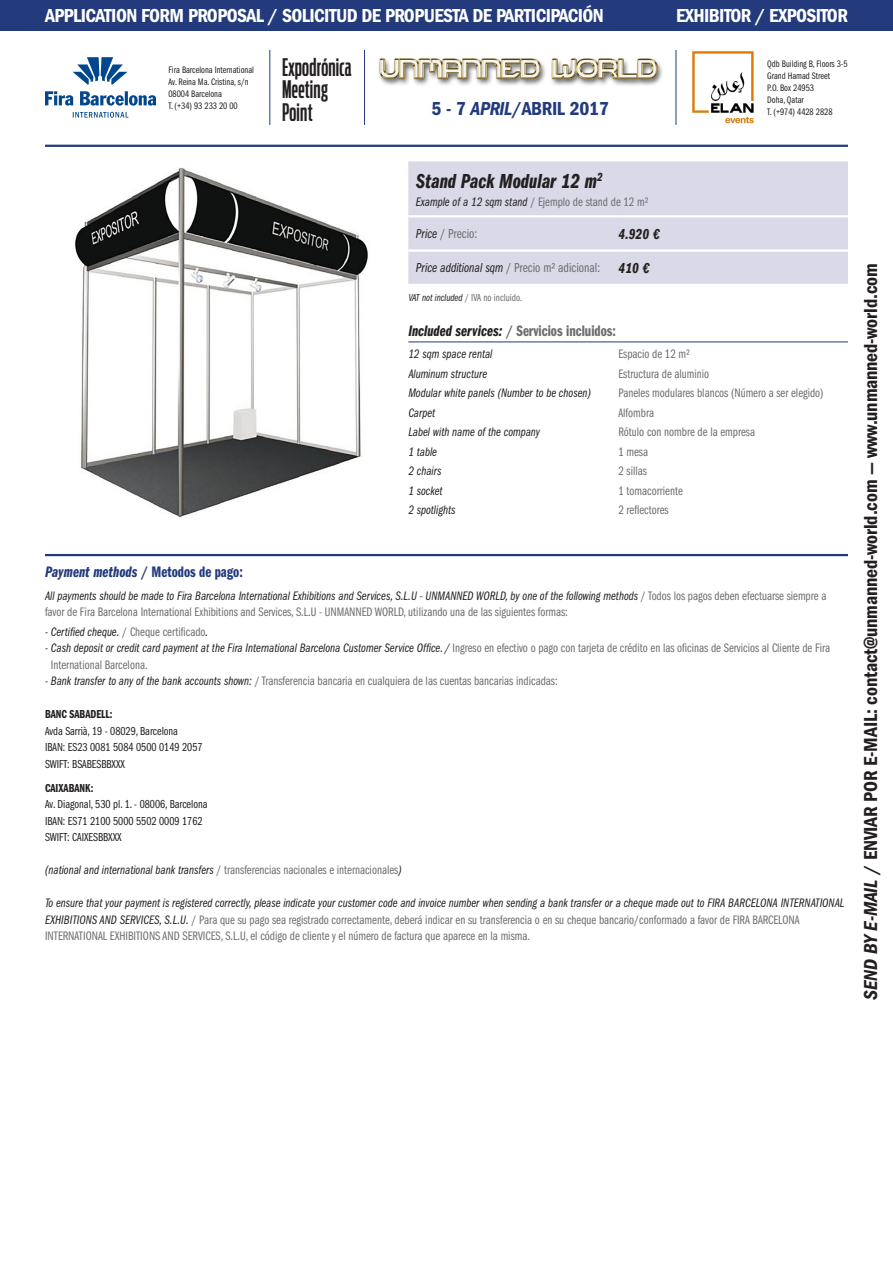
<style>
.page{position:relative;width:893px;height:1263px;background:#fff}
.page>*{position:absolute;margin:0;border:0;box-sizing:border-box;transform-origin:0 0}
.t1{font:500 24px/22.5px "Antenna Comp";letter-spacing:.01em;color:#231f20}
.t2{font:21px "ITC Franklin Gothic Std Dm Cp It";color:#231f20}
.t3{font:19.5px "ITC Franklin Gothic Std Dm Cd";letter-spacing:-.01em;color:#231f20}
.t4{font:19.5px "ITC Franklin Gothic Std Dm Cd";letter-spacing:-.03em;color:#fff}
.t5{font:19.5px "ITC Franklin Gothic Std Dm Cd";letter-spacing:-.02em;color:#233b7d}
.t6{font:15.75px "ITC Franklin Gothic Std Dm Cp";color:#6c6d70}
.t7{font:15.75px "ITC Franklin Gothic Std Dm Cp";color:#233b7d}
.t8{font:15px "ITC Franklin Gothic Std Dm Cp It";color:#231f20}
.t9{font:13.5px "ITC Franklin Gothic Std Bk Cp";color:#6c6d70}
.t10{font:12.75px/19.5px "ITC Franklin Gothic Std Bk Cp";color:#6c6d70}
.t11{font:12.75px/19.5px "ITC Franklin Gothic Std Bk Cp It";color:#231f20}
.t12{font:12px/16.5px "ITC Franklin Gothic Std Bk Cp";color:#231f20}
.t13{font:12px "ITC Franklin Gothic Std Dm Cp";color:#231f20}
.t14{font:10.5px "ITC Franklin Gothic Std Bk Cp";color:#6c6d70}
.t15{font:9.75px/12px "ITC Franklin Gothic Std Bk Cp";color:#231f20}
.s1{font-family:"ITC Franklin Gothic Std Dm Cd It"}
.s2{font-family:"ITC Franklin Gothic Std Bk Cp It";color:#231f20}
.s3{font-family:"ITC Franklin Gothic Std Dm Cp It";font-size:15px;color:#231f20}
.s4{font-family:"ITC Franklin Gothic Std Dm Cp It";color:#231f20}
.s5{font-family:"ITC Franklin Gothic Std Dm Cp It"}
.s6{font-family:"ITC Franklin Gothic Std Bk Cp";color:#6c6d70}
</style>
<div class="page">
<hr style="left:45px;top:554px;width:803px;height:2px;background:#233b7d">
<hr style="left:45px;top:145px;width:803px;height:2px;background:#233b7d">
<div style="left:408px;top:161px;width:440px;height:123px;background:#dad9e7"></div>
<hr style="left:408px;top:215px;width:210px;height:2px;background:#fff">
<hr style="left:618px;top:215px;width:230px;height:2px;background:#fff">
<hr style="left:408px;top:249px;width:210px;height:3px;background:#fff">
<hr style="left:618px;top:249px;width:230px;height:3px;background:#fff">
<hr style="left:408px;top:342px;width:210px;height:1px;background:#233b7d">
<hr style="left:618px;top:342px;width:230px;height:1px;background:#233b7d">
<img style="left:75px;top:167px;width:293px;height:351px">
<div style="left:0;top:0;width:893px;height:30px;background:#233b7d"></div>
<hr style="left:269px;top:50px;width:1px;height:75px;background:#233b7d">
<hr style="left:364px;top:50px;width:1px;height:75px;background:#233b7d">
<hr style="left:676px;top:50px;width:1px;height:75px;background:#233b7d">
<svg style="left:45px;top:57px;width:111px;height:61px"></svg>
<img style="left:692px;top:51px;width:62px;height:73px">
<img style="left:379px;top:58px;width:283px;height:28px">
<h3 class="t4" style="left:45px;top:4px;width:560px">APPLICATION FORM PROPOSAL / SOLICITUD DE PROPUESTA DE PARTICIPACIÓN</h3>
<h3 class="t4" style="left:676px;top:4px;width:173px">EXHIBITOR / EXPOSITOR</h3>
<h1 class="t1" style="left:282px;top:56px;width:71px">Expodrónica<br>Meeting<br>Point</h1>
<p class="t15" style="left:168px;top:64px;width:87px">Fira Barcelona International<br>Av. Reina Ma. Cristina, s/n<br>08004 Barcelona<br>T. (+34) 93 233 20 00</p>
<p class="t15" style="left:767px;top:58px;width:82px">Qdb Building B, Floors 3-5<br>Grand Hamad Street<br>P.O. Box 24953<br>Doha, Qatar</p>
<h3 class="t5" style="left:432px;top:97px;width:179px">5 - 7 <span class="s1">APRIL</span>/ABRIL 2017</h3>
<p class="t15" style="left:767px;top:106px;width:67px">T. (+974) 4428 2828</p>
<h2 class="t2" style="left:416px;top:169px;width:188px">Stand Pack Modular 12 m<sup>2</sup></h2>
<p class="t10" style="left:416px;top:192px;width:234px"><span class="s2">Example of a 12 sqm stand</span> / Ejemplo de stand de 12 m2</p>
<p class="t9" style="left:416px;top:226px;width:63px"><span class="s2">Price</span> / Precio:</p>
<p class="t8" style="left:618px;top:225px;width:43px">4.920 €</p>
<p class="t9" style="left:416px;top:260px;width:235px"><span class="s2">Price additional sqm</span> / Precio m2 adicional: <span class="s3">410 €</span></p>
<p class="t14" style="left:408px;top:292px;width:116px"><span class="s2">VAT not included</span> / IVA no incluido.</p>
<p class="t6" style="left:408px;top:322px;width:209px"><span class="s4">Included services:</span> / Servicios incluidos:</p>
<p class="t11" style="left:408px;top:344px;width:184px">12 sqm space rental<br>Aluminum structure<br>Modular white panels (Number to be chosen)<br>Carpet<br>Label with name of the company<br>1 table<br>2 chairs<br>1 socket<br>2 spotlights</p>
<p class="t10" style="left:618px;top:344px;width:207px">Espacio de 12 m2<br>Estructura de aluminio<br>Paneles modulares blancos (Número a ser elegido)<br>Alfombra<br>Rótulo con nombre de la empresa<br>1 mesa<br>2 sillas<br>1 tomacorriente<br>2 reflectores</p>
<p class="t7" style="left:45px;top:563px;width:199px"><span class="s5">Payment methods</span> / Metodos de pago:</p>
<p class="t11" style="left:45px;top:586px;width:783px">All payments should be made to Fira Barcelona International Exhibitions and Services, S.L.U - UNMANNED WORLD, by one of the following methods <span class="s6">/ Todos los pagos deben efectuarse siempre a</span></p>
<p class="t10" style="left:45px;top:602px;width:524px">favor de Fira Barcelona International Exhibitions and Services, S.L.U - UNMANNED WORLD, utilizando una de las siguientes formas:</p>
<p class="t11" style="left:45px;top:622px;width:165px">- Certified cheque. <span class="s6">/ Cheque certificado</span>.</p>
<p class="t11" style="left:45px;top:638px;width:787px">- Cash deposit or credit card payment at the Fira International Barcelona Customer Service Office. / <span class="s6">Ingreso en efectivo o pago con tarjeta de crédito en las oficinas de Servicios al Cliente de Fira</span></p>
<p class="t10" style="left:51px;top:655px;width:98px">International Barcelona.</p>
<p class="t10" style="left:45px;top:671px;width:514px"><span class="s2">- Bank transfer to any of the bank accounts shown:</span> / Transferencia bancaria en cualquiera de las cuentas bancarias indicadas:</p>
<p class="t13" style="left:45px;top:708px;width:69px">BANC SABADELL:</p>
<p class="t12" style="left:45px;top:723px;width:159px">Avda Sarrià, 19 - 08029, Barcelona<br>IBAN: ES23 0081 5084 0500 0149 2057<br>SWIFT: BSABESBBXXX</p>
<p class="t13" style="left:45px;top:781px;width:50px">CAIXABANK:</p>
<p class="t12" style="left:45px;top:796px;width:164px">Av. Diagonal, 530 pl. 1. - 08006, Barcelona<br>IBAN: ES71 2100 5000 5502 0009 1762<br>SWIFT: CAIXESBBXXX</p>
<p class="t10" style="left:45px;top:860px;width:358px"><span class="s2">(national and international bank transfers</span> / transferencias nacionales e internacionales<span class="s2">)</span></p>
<p class="t11" style="left:45px;top:893px;width:801px">To ensure that your payment is registered correctly, please indicate your customer code and invoice number when sending a bank transfer or a cheque made out to FIRA BARCELONA INTERNATIONAL</p>
<p class="t10" style="left:45px;top:911px;width:756px;line-height:16.5px"><span class="s2">EXHIBITIONS AND SERVICES, S.L.U.</span> / Para que su pago sea registrado correctamente, deberá indicar en su transferencia o en su cheque bancario/conformado a favor de FIRA BARCELONA<br>INTERNATIONAL EXHIBITIONS AND SERVICES, S.L.U, el código de cliente y el número de factura que aparece en la misma.</p>
<h3 class="t3" style="left:859px;top:999px;width:738px;rotate:-90deg"><span class="s1">SEND BY E-MAIL</span> / ENVIAR POR E-MAIL: contact@unmanned-world.com — www.unmanned-world.com</h3>
</div>
